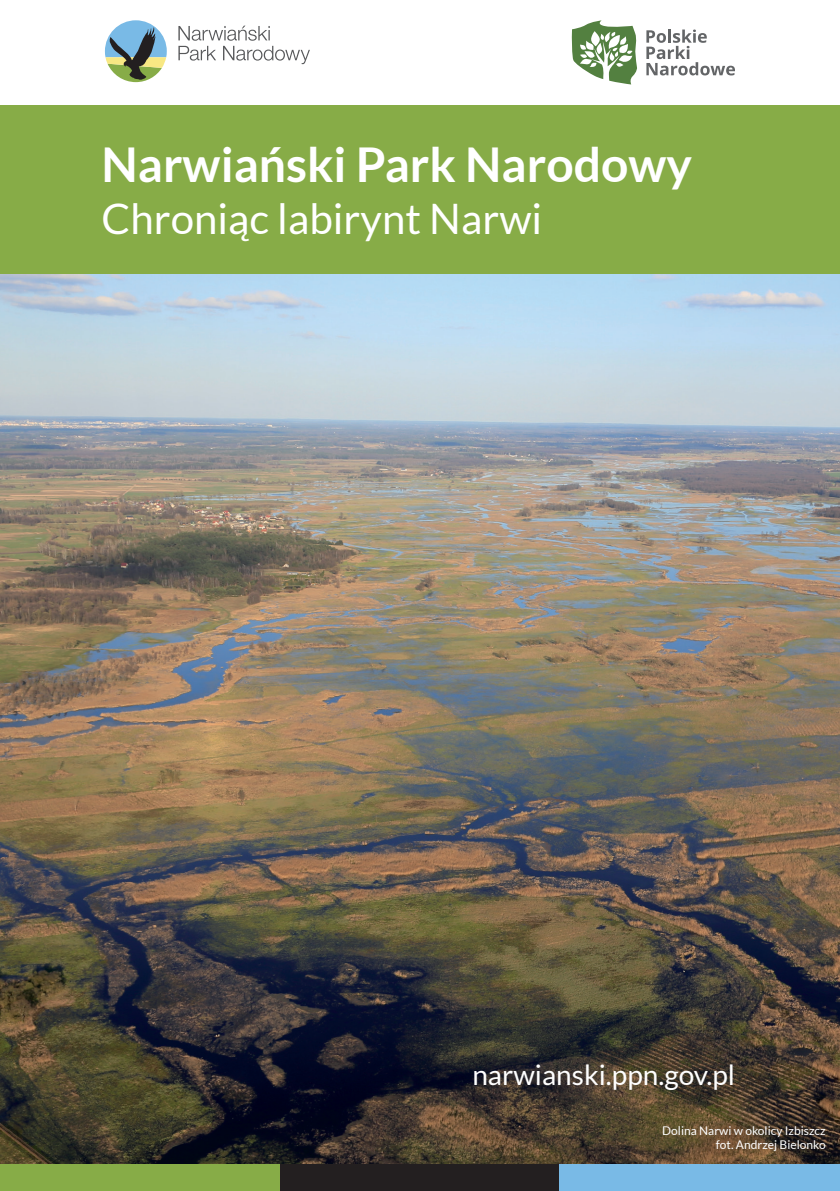
<style>
.page{position:relative;width:840px;height:1191px;background:#fff}
.page>*{position:absolute;margin:0;border:0;box-sizing:border-box;transform-origin:0 0}
.t1{font:700 48px "Lato";color:#fff}
.t2{font:42px "Lato";color:#fff}
.t3{font:28px "Lato";color:#fff}
.t4{font:12px/14.4px "Lato";color:#fff;text-align:right}
</style>
<div class="page">
<img style="left:0;top:274px;width:839px;height:890px">
<div style="left:0;top:105px;width:839px;height:169px;background:#87ac47"></div>
<svg style="left:571px;top:20px;width:66px;height:64px"></svg>
<svg style="left:646px;top:30px;width:88px;height:45px"></svg>
<svg style="left:178px;top:26px;width:132px;height:38px"></svg>
<svg style="left:105px;top:20px;width:62px;height:62px"></svg>
<div style="left:0;top:1164px;width:280px;height:27px;background:#87ac47"></div>
<div style="left:280px;top:1164px;width:279px;height:27px;background:#231f20"></div>
<div style="left:559px;top:1164px;width:280px;height:27px;background:#79bae6"></div>
<h1 class="t1" style="left:101px;top:137px;width:591px">Narwiański Park Narodowy</h1>
<h2 class="t2" style="left:101px;top:195px;width:442px">Chroniąc labirynt Narwi</h2>
<h3 class="t3" style="left:472px;top:1059px;width:264px">narwianski.ppn.gov.pl</h3>
<p class="t4" style="left:661px;top:1123px;width:165px">Dolina Narwi w okolicy Izbiszcz fot. Andrzej Bielonko</p>
</div>
